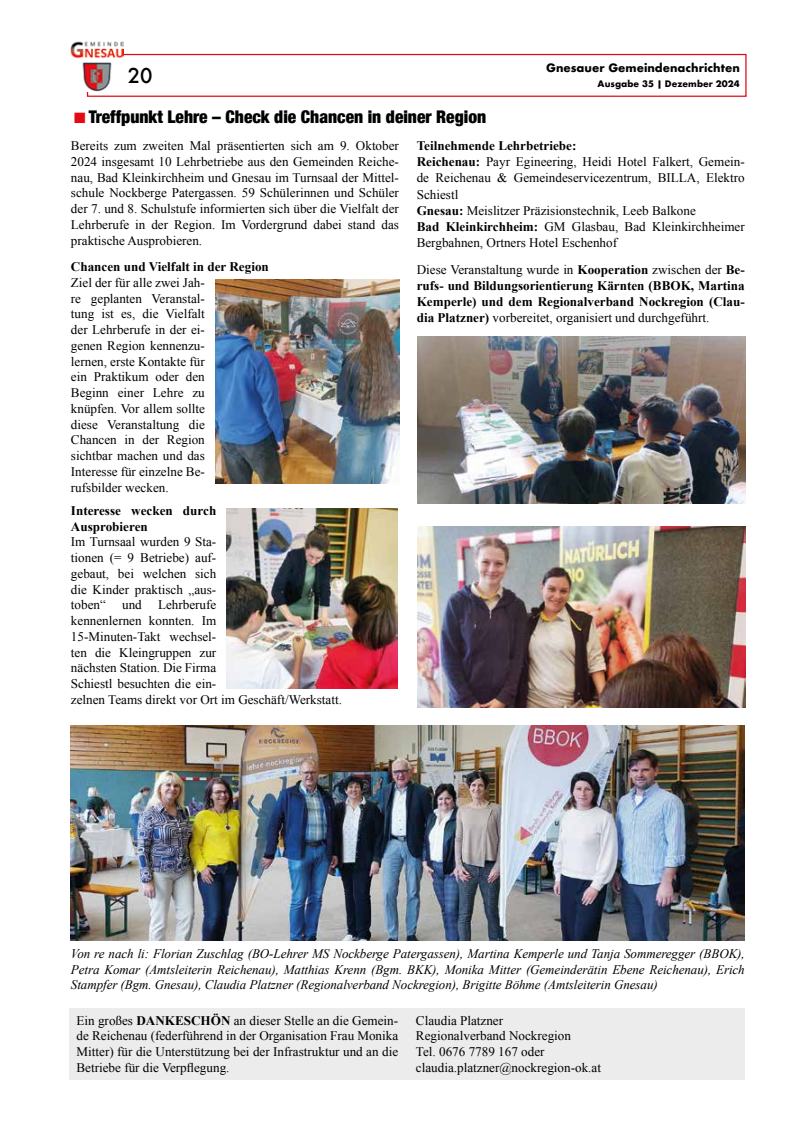
<style>
.page{position:relative;width:798px;height:1134px;background:#fff}
.page>*{position:absolute;margin:0;border:0;box-sizing:border-box;transform-origin:0 0}
.t1{font:500 20px "Futura";color:#000}
.t2{font:900 condensed 17.5px "Helvetica Neue";color:#000}
.t3{font:13.12px/15.8px "Times New Roman";color:#000;text-align:justify}
.t4{font:italic 13.12px/15.8px "Times New Roman";letter-spacing:-.005em;color:#000;text-align:justify}
.t5{font:700 13.12px/15.8px "Times New Roman";color:#000}
.t6{font:700 11.25px "Futura";color:#000}
.t7{font:700 8.75px "Futura";color:#000}
.s1{color:#e30a16}
.s2{font-weight:700}
.s3{font-weight:400}
</style>
<div class="page">
<div style="left:87px;top:54px;width:659px;height:43px;border:1px solid #e30a16"></div>
<div style="left:66px;top:40px;width:58px;height:52px;background:#fff"></div>
<img style="left:71px;top:41px;width:53px;height:50px">
<div style="left:69px;top:1008px;width:675px;height:72px;background:#ececed"></div>
<img style="left:215px;top:280px;width:184px;height:203px">
<img style="left:227px;top:508px;width:170px;height:180px">
<img style="left:417px;top:526px;width:328px;height:182px">
<img style="left:417px;top:337px;width:328px;height:167px">
<img style="left:71px;top:725px;width:673px;height:215px">
<h1 class="t1" style="left:128px;top:62px;width:26px">20</h1>
<h2 class="t2" style="left:74px;top:103px;width:413px"><span class="s1">■</span> Treffpunkt Lehre – Check die Chancen in deiner Region</h2>
<p class="t6" style="left:546px;top:60px;width:195px">Gnesauer Gemeindenachrichten</p>
<p class="t7" style="left:597px;top:77px;width:144px">Ausgabe 35 | Dezember 2024</p>
<p class="t3" style="left:71px;top:138px;width:329px">Bereits zum zweiten Mal präsentierten sich am 9. Oktober 2024 insgesamt 10 Lehrbetriebe aus den Gemeinden Reiche&shy;nau, Bad Kleinkirchheim und Gnesau im Turnsaal der Mittel&shy;schule Nockberge Patergassen. 59 Schülerinnen und Schüler der 7. und 8. Schulstufe informierten sich über die Vielfalt der Lehrberufe in der Region. Im Vordergrund dabei stand das praktische Ausprobieren.</p>
<p class="t5" style="left:71px;top:258px;width:199px">Chancen und Vielfalt in der Region</p>
<p class="t3" style="left:71px;top:274px;width:135px">Ziel der für alle zwei Jah&shy;re geplanten Veranstal&shy;tung ist es, die Vielfalt der Lehrberufe in der ei&shy;genen Region kennenzu&shy;lernen, erste Kontakte für ein Praktikum oder den Beginn einer Lehre zu knüpfen. Vor allem sollte diese Veranstaltung die Chancen in der Region sichtbar machen und das Interesse für einzelne Be&shy;rufsbilder wecken.</p>
<p class="t5" style="left:71px;top:502px;width:147px">Interesse wecken durch<br>Ausprobieren</p>
<p class="t3" style="left:71px;top:534px;width:272px;text-align:left">Im Turnsaal wurden 9 Sta-<br>tionen (= 9 Betriebe) auf-<br>gebaut, bei welchen sich<br>die Kinder praktisch „aus-<br>toben“ und Lehrberufe<br>kennenlernen konnten. Im<br>15-Minuten-Takt wechsel-<br>ten die Kleingruppen zur<br>nächsten Station. Die Firma<br>Schiestl besuchten die ein-<br>zelnen Teams direkt vor Ort im Geschäft/Werkstatt.</p>
<p class="t3" style="left:416px;top:137px;width:329px;line-height:16.2px;text-align:left"><span class="s2">Teilnehmende Lehrbetriebe:<br>Reichenau:</span> Payr Egineering, Heidi Hotel Falkert, Gemein&shy;de Reichenau &amp; Gemeindeservicezentrum, BILLA, Elektro Schiestl<br><span class="s2">Gnesau:</span> Meislitzer Präzisionstechnik, Leeb Balkone<br><span class="s2">Bad Kleinkirchheim:</span> GM Glasbau, Bad Kleinkirchheimer Bergbahnen, Ortners Hotel Eschenhof</p>
<p class="t5" style="left:416px;top:262px;width:329px;text-align:justify"><span class="s3">Diese Veranstaltung wurde in</span> Kooperation <span class="s3">zwischen der</span> Be&shy;rufs- und Bildungsorientierung Kärnten (BBOK, Martina Kemperle) und dem Regionalverband Nockregion (Clau&shy;dia Platzner) <span class="s3">vorbereitet, organisiert und durchgeführt.</span></p>
<p class="t4" style="left:71px;top:945px;width:675px">Von re nach li: Florian Zuschlag (BO-Lehrer MS Nockberge Patergassen), Martina Kemperle und Tanja Sommeregger (BBOK), Petra Komar (Amtsleiterin Reichenau), Matthias Krenn (Bgm. BKK), Monika Mitter (Gemeinderätin Ebene Reichenau), Erich Stampfer (Bgm. Gnesau), Claudia Platzner (Regionalverband Nockregion), Brigitte Böhme (Amtsleiterin Gnesau)</p>
<p class="t3" style="left:76px;top:1012px;width:323px">Ein großes <span class="s2">DANKESCHÖN</span> an dieser Stelle an die Gemein&shy;de Reichenau (federführend in der Organisation Frau Monika Mitter) für die Unterstützung bei der Infrastruktur und an die Betriebe für die Verpflegung.</p>
<p class="t3" style="left:416px;top:1012px;width:186px;text-align:left">Claudia Platzner<br>Regionalverband Nockregion<br>Tel. 0676 7789 167 oder claudia.platzner@nockregion-ok.at</p>
</div>
